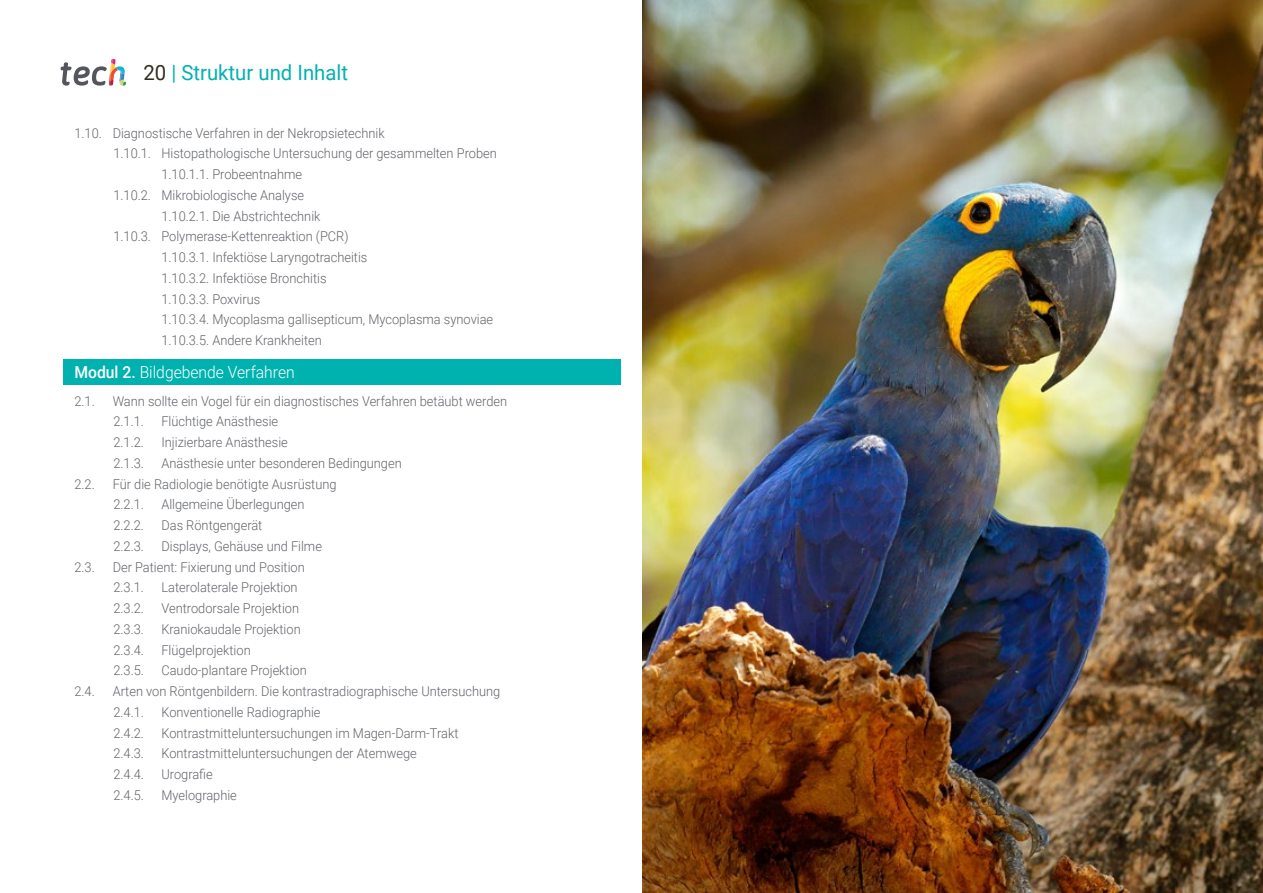
<style>
.page{position:relative;width:1263px;height:893px;background:#fff}
.page>*{position:absolute;margin:0;border:0;box-sizing:border-box;transform-origin:0 0}
.t1{font:21px "Roboto";color:#00b2af}
.t2{font:300 16.5px "Roboto";color:#fff;scale:.95 1}
.t3{font:300 13.5px/20.7px "Roboto";color:#61646a;scale:.95 1}
.s1{color:#312e20}
.s2{font-weight:500}
</style>
<div class="page">
<img style="left:642px;top:0;width:621px;height:893px">
<div style="left:63px;top:360px;width:558px;height:25px;background:#00b2af"></div>
<svg style="left:61px;top:59px;width:65px;height:27px"></svg>
<h1 class="t1" style="left:144px;top:57px;width:206px"><span class="s1">20</span> | Struktur und Inhalt</h1>
<p class="t3" style="left:74px;top:122px;width:328px">1.10. Diagnostische Verfahren in der Nekropsietechnik</p>
<p class="t3" style="left:113px;top:143px;width:405px">1.10.1. Histopathologische Untersuchung der gesammelten Proben</p>
<p class="t3" style="left:161px;top:164px;width:150px">1.10.1.1. Probeentnahme</p>
<p class="t3" style="left:113px;top:184px;width:202px">1.10.2. Mikrobiologische Analyse</p>
<p class="t3" style="left:161px;top:205px;width:169px">1.10.2.1. Die Abstrichtechnik</p>
<p class="t3" style="left:113px;top:226px;width:249px">1.10.3. Polymerase-Kettenreaktion (PCR)</p>
<p class="t3" style="left:161px;top:247px;width:218px">1.10.3.1. Infektiöse Laryngotracheitis</p>
<p class="t3" style="left:161px;top:267px;width:175px">1.10.3.2. Infektiöse Bronchitis</p>
<p class="t3" style="left:161px;top:288px;width:106px">1.10.3.3. Poxvirus</p>
<p class="t3" style="left:161px;top:309px;width:351px">1.10.3.4. Mycoplasma gallisepticum, Mycoplasma synoviae</p>
<p class="t3" style="left:161px;top:330px;width:170px">1.10.3.5. Andere Krankheiten</p>
<p class="t2" style="left:74px;top:361px;width:233px"><span class="s2">Modul 2.</span> Bildgebende Verfahren</p>
<p class="t3" style="left:74px;top:390px;width:23px">2.1.</p>
<p class="t3" style="left:113px;top:390px;width:417px">Wann sollte ein Vogel für ein diagnostisches Verfahren betäubt werden<br>2.1.1.</p>
<p class="t3" style="left:161px;top:411px;width:124px">Flüchtige Anästhesie</p>
<p class="t3" style="left:113px;top:431px;width:34px">2.1.2.</p>
<p class="t3" style="left:161px;top:431px;width:135px">Injizierbare Anästhesie</p>
<p class="t3" style="left:113px;top:452px;width:34px">2.1.3.</p>
<p class="t3" style="left:161px;top:452px;width:254px">Anästhesie unter besonderen Bedingungen</p>
<p class="t3" style="left:74px;top:473px;width:23px">2.2.</p>
<p class="t3" style="left:113px;top:473px;width:237px">Für die Radiologie benötigte Ausrüstung<br>2.2.1.</p>
<p class="t3" style="left:161px;top:494px;width:152px">Allgemeine Überlegungen</p>
<p class="t3" style="left:113px;top:514px;width:34px">2.2.2.</p>
<p class="t3" style="left:161px;top:514px;width:108px">Das Röntgengerät</p>
<p class="t3" style="left:113px;top:535px;width:34px">2.2.3.</p>
<p class="t3" style="left:161px;top:535px;width:170px">Displays, Gehäuse und Filme</p>
<p class="t3" style="left:74px;top:556px;width:23px">2.3.</p>
<p class="t3" style="left:113px;top:556px;width:204px">Der Patient: Fixierung und Position<br>2.3.1.</p>
<p class="t3" style="left:161px;top:577px;width:145px">Laterolaterale Projektion</p>
<p class="t3" style="left:113px;top:597px;width:34px">2.3.2.</p>
<p class="t3" style="left:161px;top:597px;width:146px">Ventrodorsale Projektion</p>
<p class="t3" style="left:113px;top:618px;width:34px">2.3.3.</p>
<p class="t3" style="left:161px;top:618px;width:148px">Kraniokaudale Projektion</p>
<p class="t3" style="left:113px;top:639px;width:34px">2.3.4.</p>
<p class="t3" style="left:161px;top:639px;width:95px">Flügelprojektion</p>
<p class="t3" style="left:113px;top:660px;width:34px">2.3.5.</p>
<p class="t3" style="left:161px;top:660px;width:155px">Caudo-plantare Projektion</p>
<p class="t3" style="left:74px;top:680px;width:23px">2.4.</p>
<p class="t3" style="left:113px;top:680px;width:409px">Arten von Röntgenbildern. Die kontrastradiographische Untersuchung<br>2.4.1.</p>
<p class="t3" style="left:161px;top:701px;width:169px">Konventionelle Radiographie</p>
<p class="t3" style="left:113px;top:722px;width:34px">2.4.2.</p>
<p class="t3" style="left:161px;top:722px;width:314px">Kontrastmitteluntersuchungen im Magen-Darm-Trakt</p>
<p class="t3" style="left:113px;top:743px;width:34px">2.4.3.</p>
<p class="t3" style="left:161px;top:743px;width:270px">Kontrastmitteluntersuchungen der Atemwege</p>
<p class="t3" style="left:113px;top:763px;width:34px">2.4.4.</p>
<p class="t3" style="left:161px;top:763px;width:56px">Urografie</p>
<p class="t3" style="left:113px;top:784px;width:34px">2.4.5.</p>
<p class="t3" style="left:161px;top:784px;width:81px">Myelographie</p>
</div>
